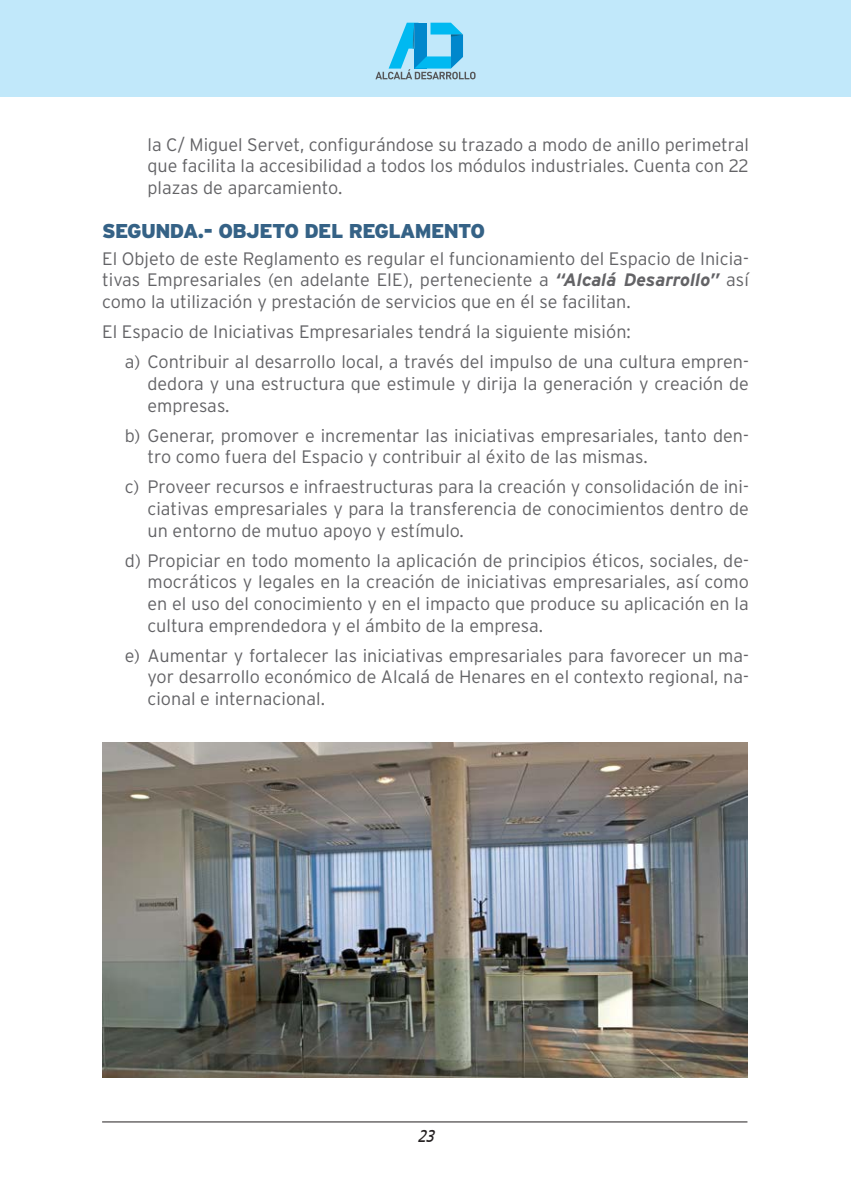
<style>
.page{position:relative;width:851px;height:1191px;background:#fff}
.page>*{position:absolute;margin:0;border:0;box-sizing:border-box;transform-origin:0 0}
.PRIMERA__SEGUNDA{font:900 20px "Interstate";letter-spacing:-.03em;color:#356286}
.CUERPO_4_-4{font:300 18px/21.6px "Interstate";color:#636366;text-align:justify}
.CUERPO{font:300 18px/21.6px "Interstate";color:#636366;text-align:justify}
.t1{font:italic condensed 18px "Frutiger";color:#231f20}
.s1{font-weight:700;font-style:italic}
</style>
<div class="page">
<div style="left:0;top:0;width:850px;height:96px;background:#c1e8fa"></div>
<hr style="left:102px;top:1121px;width:645px;height:1px;background:#231f20">
<svg style="left:375px;top:23px;width:100px;height:56px"></svg>
<img style="left:102px;top:742px;width:645px;height:335px">
<p class="CUERPO_4_-4" style="left:147px;top:133px;width:602px">la C/ Miguel Servet, configurándose su trazado a modo de anillo perimetral que facilita la accesibilidad a todos los módulos industriales. Cuenta con 22 plazas de aparcamiento.</p>
<p class="PRIMERA__SEGUNDA" style="left:102px;top:219px;width:384px">SEGUNDA.- OBJETO DEL REGLAMENTO</p>
<p class="CUERPO" style="left:102px;top:247px;width:648px">El Objeto de este Reglamento es regular el funcionamiento del Espacio de Inicia&shy;tivas Empresariales (en adelante EIE), perteneciente a <span class="s1">“Alcalá Desarrollo”</span> así como la utilización y prestación de servicios que en él se facilitan.</p>
<p class="CUERPO" style="left:102px;top:321px;width:530px">El Espacio de Iniciativas Empresariales tendrá la siguiente misión:</p>
<p class="CUERPO_4_-4" style="left:147px;top:351px;width:602px;text-indent:-23px">a) Contribuir al desarrollo local, a través del impulso de una cultura empren&shy;dedora y una estructura que estimule y dirija la generación y creación de empresas.</p>
<p class="CUERPO_4_-4" style="left:147px;top:424px;width:602px;text-indent:-23px">b) Generar, promover e incrementar las iniciativas empresariales, tanto den&shy;tro como fuera del Espacio y contribuir al éxito de las mismas.</p>
<p class="CUERPO_4_-4" style="left:147px;top:476px;width:602px;text-indent:-23px">c) Proveer recursos e infraestructuras para la creación y consolidación de ini&shy;ciativas empresariales y para la transferencia de conocimientos dentro de un entorno de mutuo apoyo y estímulo.</p>
<p class="CUERPO_4_-4" style="left:147px;top:549px;width:602px;text-indent:-23px">d) Propiciar en todo momento la aplicación de principios éticos, sociales, de&shy;mocráticos y legales en la creación de iniciativas empresariales, así como en el uso del conocimiento y en el impacto que produce su aplicación en la cultura emprendedora y el ámbito de la empresa.</p>
<p class="CUERPO_4_-4" style="left:147px;top:644px;width:602px;text-indent:-23px">e) Aumentar y fortalecer las iniciativas empresariales para favorecer un ma&shy;yor desarrollo económico de Alcalá de Henares en el contexto regional, na&shy;cional e internacional.</p>
<p class="t1" style="left:417px;top:1125px;width:18px">23</p>
</div>
